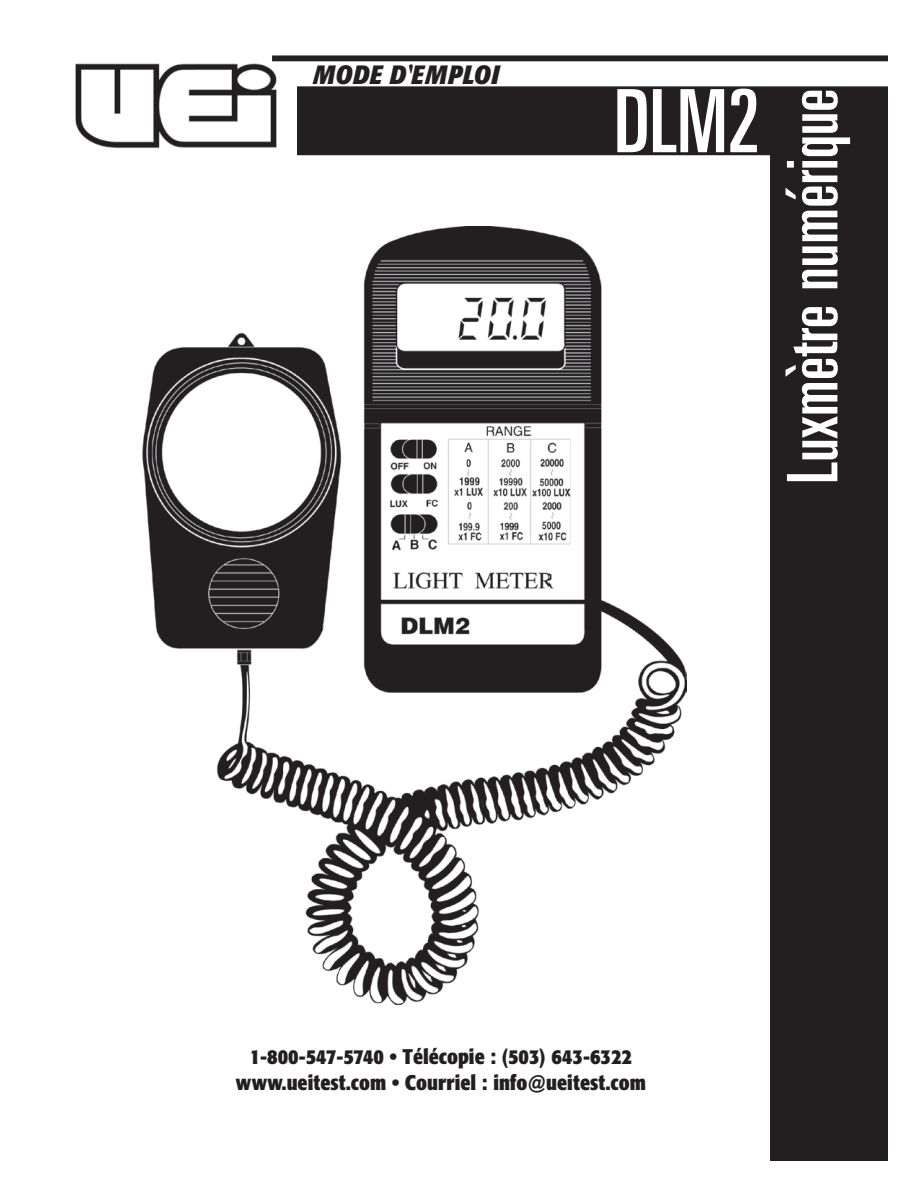
<style>
.page{position:relative;width:918px;height:1188px;background:#fff}
.page>*{position:absolute;margin:0;border:0;box-sizing:border-box;transform-origin:0 0}
.t1{font:ultra-condensed 87.45px "Univers LT Std";color:#fff}
.t2{font:ultra-condensed 69.9px "Univers LT Std";color:#fff}
.t3{font:italic 700 condensed 26.25px "Formata";letter-spacing:.02em;color:#231f20}
.t4{font:700 condensed 21px/25.2px "Formata";color:#231f20;text-align:center}
</style>
<div class="page">
<div style="left:771px;top:105px;width:117px;height:1056px;background:#231f20"></div>
<div style="left:270px;top:88px;width:617px;height:66px;background:#231f20"></div>
<div style="left:269px;top:86px;width:619px;height:69px;border:3px solid #231f20"></div>
<img style="left:75px;top:61px;width:222px;height:94px">
<img style="left:142px;top:226px;width:544px;height:778px">
<div style="left:272px;top:55px;width:616px;height:6px;background:#231f20"></div>
<p class="t3" style="left:313px;top:59px;width:187px">MODE D'EMPLOI</p>
<h1 class="t1" style="left:614px;top:71px;width:147px">DLM2</h1>
<h2 class="t2" style="left:773px;top:484px;width:397px;rotate:-90deg">Luxmètre numérique</h2>
<p class="t4" style="left:236px;top:1044px;width:411px">1-800-547-5740 • Télécopie : (503) 643-6322 www.ueitest.com • Courriel : info@ueitest.com</p>
</div>
